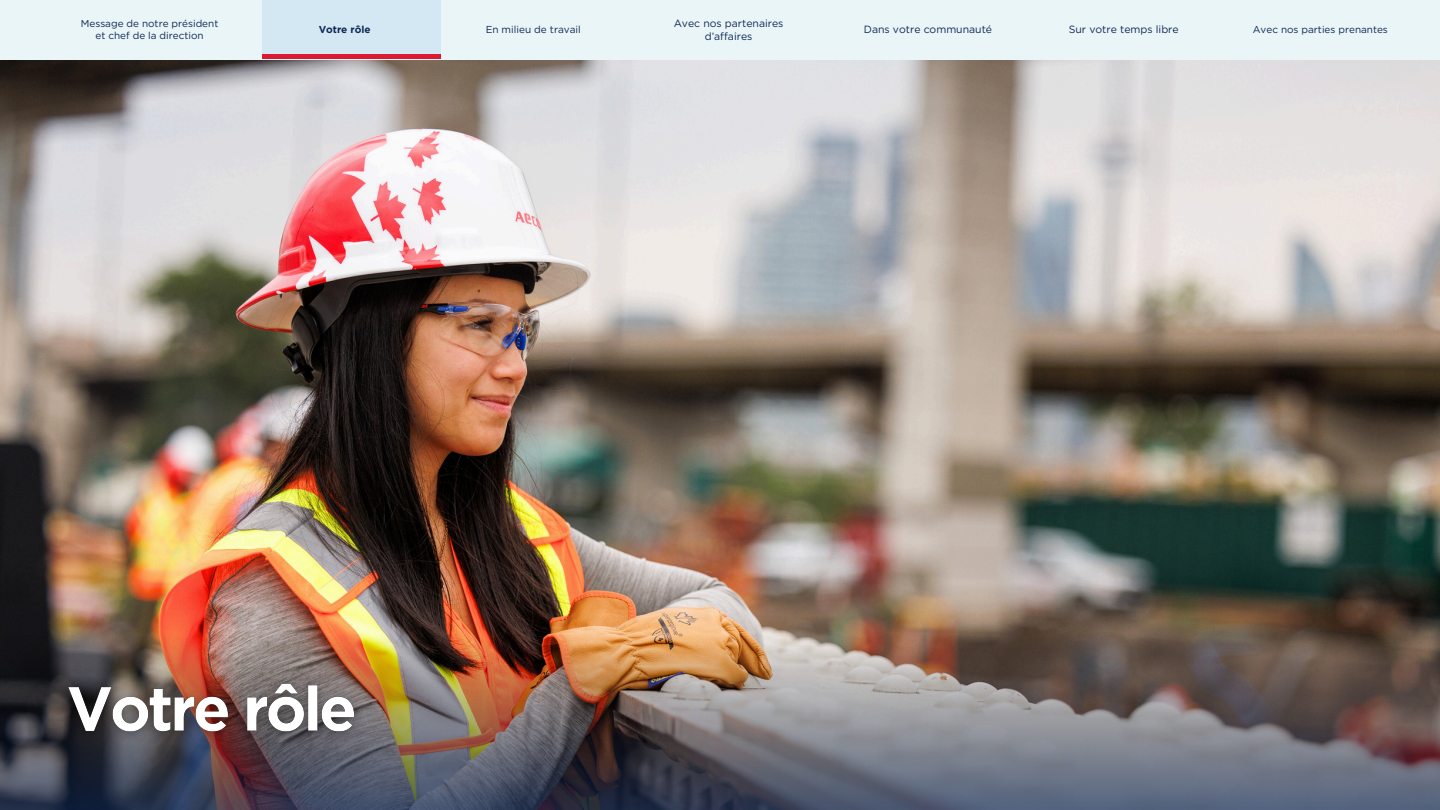
<style>
.page{position:relative;width:1440px;height:810px;background:#fff}
.page>*{position:absolute;margin:0;border:0;box-sizing:border-box;transform-origin:0 0}
.t1{font:10.5px/12.8px "Gotham";color:#0f2954;text-align:center}
.t2{font:10.1px "Gotham";color:#0f2954}
.t3{font:700 10.1px "Gotham";color:#0f2954}
.t4{font:10px/12px "Gotham";color:#0f2954;text-align:center}
</style>
<div class="page">
<img style="left:0;top:59px;width:1440px;height:575px">
<img style="left:0;top:634px;width:1440px;height:176px">
<img style="left:53px;top:671px;width:316px;height:78px">
<div style="left:0;top:0;width:1440px;height:59px;background:#eaf5f8"></div>
<div style="left:262px;top:0;width:179px;height:54px;background:#d4e8f3"></div>
<div style="left:262px;top:54px;width:179px;height:5px;background:#da1a32"></div>
<p class="t4" style="left:81px;top:18px;width:139px">Message de notre président et chef de la direction</p>
<p class="t2" style="left:486px;top:25px;width:97px">En milieu de travail</p>
<p class="t1" style="left:674px;top:18px;width:111px">Avec nos partenaires d’affaires</p>
<p class="t1" style="left:864px;top:23px;width:130px">Dans votre communauté</p>
<p class="t1" style="left:1069px;top:23px;width:111px">Sur votre temps libre</p>
<p class="t4" style="left:1253px;top:24px;width:137px">Avec nos parties prenantes</p>
<p class="t3" style="left:319px;top:25px;width:53px">Votre rôle</p>
</div>
